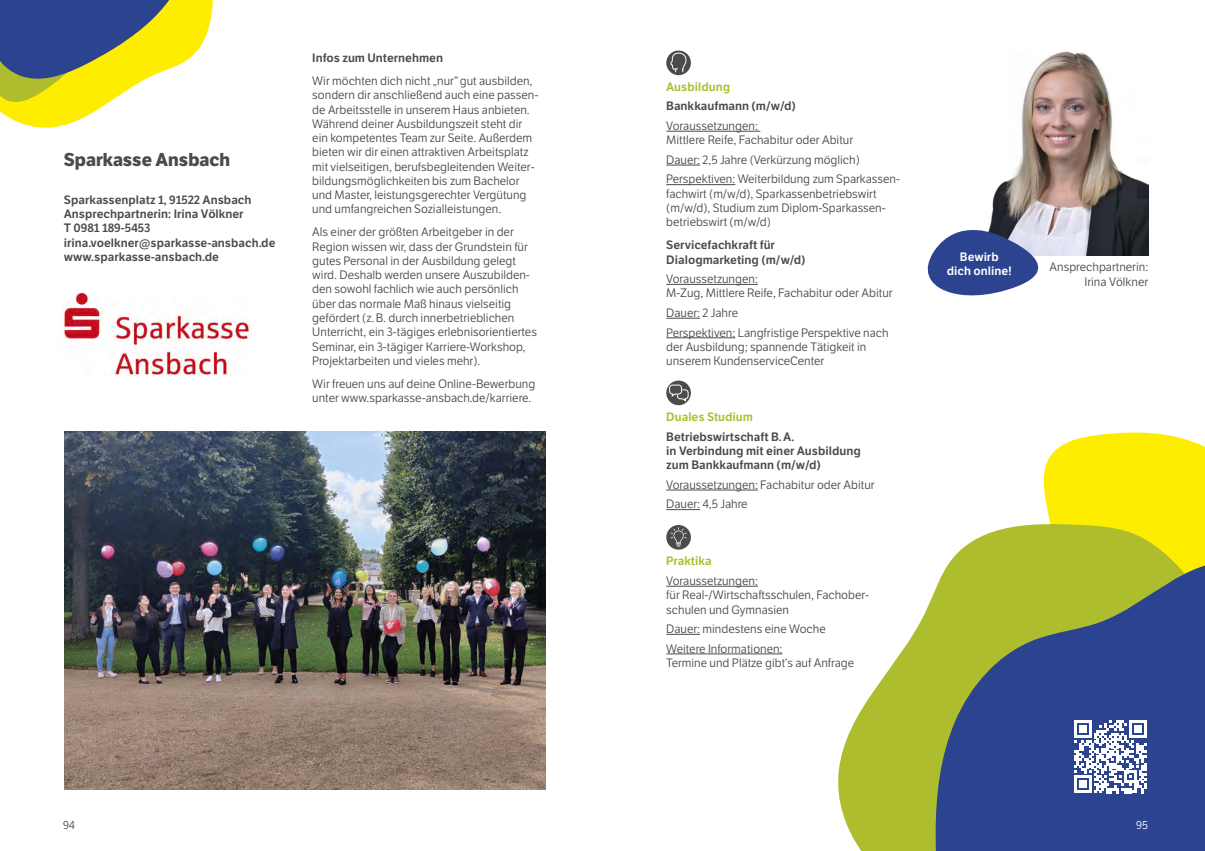
<style>
.page{position:relative;width:1205px;height:851px;background:#fff}
.page>*{position:absolute;margin:0;border:0;box-sizing:border-box;transform-origin:0 0}
.t1{font:700 18.12px "LFT Etica";color:#4b4b4a}
.t2{font:11.88px/14.2px "LFT Etica";color:#4b4b4a}
.t3{font:11.88px/14.2px "LFT Etica SB";color:#4b4b4a}
.t4{font:11.88px "LFT Etica SB";color:#aebd2d}
.t5{font:11.88px/14.2px "LFT Etica SB";color:#fff;text-align:center}
.t6{font:11.25px "LFT Etica";color:#4b4b4a}
.t7{font:11.25px "LFT Etica";color:#fff}
</style>
<div class="page">
<img style="left:60px;top:292px;width:191px;height:83px">
<svg style="left:1043px;top:432px;width:162px;height:90px;background:#ffee17"></svg>
<svg style="left:838px;top:522px;width:367px;height:328px;fill:#aebd2d"></svg>
<svg style="left:935px;top:557px;width:270px;height:293px;background:#586c70"></svg>
<svg style="left:1074px;top:720px;width:72px;height:73px"></svg>
<hr style="left:666px;top:131px;width:94px;height:1px;background:#4b4b4a">
<hr style="left:666px;top:165px;width:34px;height:1px;background:#4b4b4a">
<hr style="left:666px;top:184px;width:69px;height:1px;background:#4b4b4a">
<hr style="left:666px;top:284px;width:92px;height:1px;background:#4b4b4a">
<hr style="left:666px;top:318px;width:34px;height:1px;background:#4b4b4a">
<hr style="left:666px;top:337px;width:69px;height:1px;background:#4b4b4a">
<svg style="left:666px;top:50px;width:25px;height:25px"></svg>
<svg style="left:670px;top:52px;width:17px;height:20px"></svg>
<svg style="left:666px;top:380px;width:25px;height:25px"></svg>
<svg style="left:669px;top:384px;width:19px;height:18px"></svg>
<hr style="left:666px;top:489px;width:92px;height:1px;background:#4b4b4a">
<hr style="left:666px;top:509px;width:34px;height:1px;background:#4b4b4a">
<hr style="left:666px;top:586px;width:92px;height:1px;background:#4b4b4a">
<hr style="left:666px;top:634px;width:34px;height:1px;background:#4b4b4a">
<hr style="left:666px;top:653px;width:116px;height:1px;background:#4b4b4a">
<img style="left:991px;top:51px;width:157px;height:205px">
<svg style="left:0;top:0;width:213px;height:128px"></svg>
<svg style="left:927px;top:215px;width:146px;height:81px"></svg>
<img style="left:65px;top:431px;width:481px;height:358px">
<div style="left:666px;top:525px;width:25px;height:24px;background:#4b4b4a;border-radius:50%"></div>
<svg style="left:670px;top:527px;width:16px;height:19px"></svg>
<h1 class="t1" style="left:64px;top:149px;width:168px">Sparkasse Ansbach</h1>
<p class="t3" style="left:64px;top:193px;width:213px">Sparkassenplatz 1, 91522 Ansbach<br>Ansprechpartnerin: Irina Völkner<br>T 0981 189-5453 irina.voelkner@sparkasse-ansbach.de www.sparkasse-ansbach.de</p>
<p class="t3" style="left:312px;top:51px;width:132px">Infos zum Unternehmen</p>
<p class="t2" style="left:312px;top:74px;width:228px">Wir möchten dich nicht „nur“gut ausbilden, sondern dir anschließend auch eine passen&shy;de Arbeitsstelle in unserem Haus anbieten.<br>Während deiner Ausbildungszeit steht dir ein kompetentes Team zur Seite. Außerdem bieten wir dir einen attraktiven Arbeitsplatz mit vielseitigen, berufsbegleitenden Weiter&shy;bildungsmöglichkeiten bis zum Bachelor und Master, leistungsgerechter Vergütung und umfangreichen Sozialleistungen.</p>
<p class="t2" style="left:312px;top:225px;width:226px">Als einer der größten Arbeitgeber in der Region wissen wir, dass der Grundstein für gutes Personal in der Ausbildung gelegt wird. Deshalb werden unsere Auszubilden&shy;den sowohl fachlich wie auch persönlich über das normale Maß hinaus vielseitig gefördert (z.B. durch innerbetrieblichen Unterricht, ein 3-tägiges erlebnisorientiertes Seminar, ein 3-tägiger Karriere-Workshop, Projektarbeiten und vieles mehr).</p>
<p class="t2" style="left:312px;top:377px;width:225px">Wir freuen uns auf deine Online-Bewerbung unter www.sparkasse-ansbach.de/karriere.</p>
<p class="t6" style="left:63px;top:818px;width:13px">94</p>
<p class="t4" style="left:666px;top:79px;width:65px">Ausbildung</p>
<p class="t3" style="left:666px;top:99px;width:131px">Bankkaufmann (m/w/d)</p>
<p class="t2" style="left:666px;top:119px;width:188px">Voraussetzungen:<br>Mittlere Reife, Fachabitur oder Abitur</p>
<p class="t2" style="left:666px;top:150px;width:235px;line-height:19.6px">Dauer: 2,5 Jahre (Verkürzung möglich)<br>Perspektiven: Weiterbildung zum Sparkassen-</p>
<p class="t2" style="left:666px;top:187px;width:221px">fachwirt (m/w/d), Sparkassenbetriebswirt (m/w/d), Studium zum Diplom-Sparkassen&shy;betriebswirt (m/w/d)</p>
<p class="t3" style="left:666px;top:238px;width:141px">Servicefachkraft für<br>Dialogmarketing (m/w/d)</p>
<p class="t2" style="left:666px;top:272px;width:228px">Voraussetzungen:<br>M-Zug, Mittlere Reife, Fachabitur oder Abitur</p>
<p class="t2" style="left:666px;top:303px;width:224px;line-height:19.6px">Dauer: 2 Jahre<br>Perspektiven: Langfristige Perspektive nach</p>
<p class="t2" style="left:666px;top:340px;width:202px">der Ausbildung; spannende Tätigkeit in unserem KundenserviceCenter</p>
<p class="t4" style="left:666px;top:409px;width:88px">Duales Studium</p>
<p class="t3" style="left:666px;top:429px;width:196px">Betriebswirtschaft B.A.<br>in Verbindung mit einer Ausbildung zum Bankkaufmann (m/w/d)</p>
<p class="t2" style="left:666px;top:475px;width:210px;line-height:19.6px">Voraussetzungen: Fachabitur oder Abitur<br>Dauer: 4,5 Jahre</p>
<p class="t4" style="left:666px;top:554px;width:47px">Praktika</p>
<p class="t2" style="left:666px;top:574px;width:204px">Voraussetzungen:<br>für Real-/Wirtschaftsschulen, Fachober&shy;schulen und Gymnasien</p>
<p class="t2" style="left:666px;top:619px;width:161px;line-height:19.6px">Dauer: mindestens eine Woche<br>Weitere Informationen:</p>
<p class="t2" style="left:666px;top:656px;width:189px">Termine und Plätze gibt‘s auf Anfrage</p>
<p class="t5" style="left:947px;top:250px;width:67px">Bewirb dich online!</p>
<p class="t2" style="left:1049px;top:260px;width:100px;text-align:right">Ansprechpartnerin:<br>Irina Völkner</p>
<p class="t7" style="left:1136px;top:818px;width:13px">95</p>
</div>
